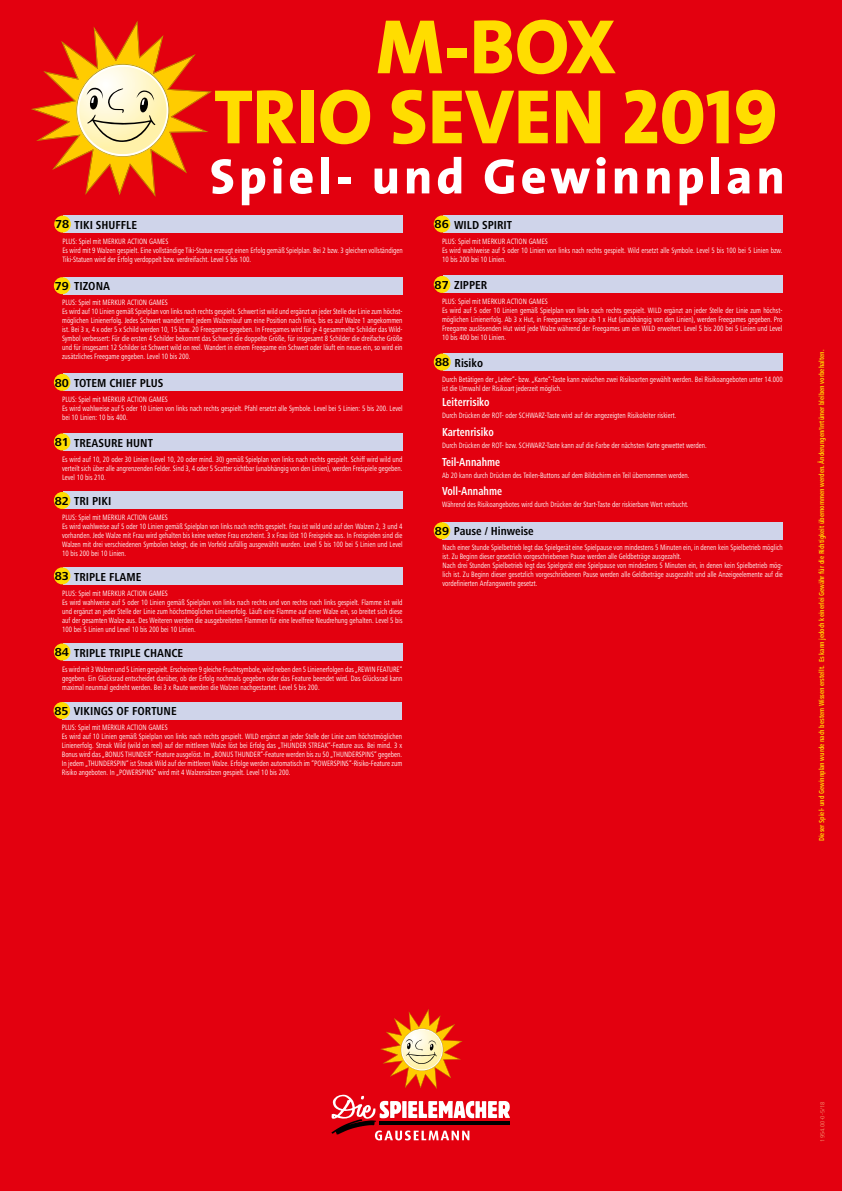
<style>
.page{position:relative;width:842px;height:1191px;background:#e3000f}
.page>*{position:absolute;margin:0;border:0;box-sizing:border-box;transform-origin:0 0}
.t1{font:77.9px/70px "The Sans Extra Bold Caps";color:#fd0;text-align:center}
.t2{font:800 50px "The Sans";letter-spacing:.08em;color:#fff}
.t3{font:700 condensed 12px "Frutiger Next LT";color:#000}
.t4{font:700 condensed 12px "Frutiger Next LT";color:#fff;scale:.9 1}
.t5{font:condensed 8px/9px "Frutiger Next LT";color:#fff;scale:.9 1}
.t6{font:700 condensed 7.5px "Frutiger Next LT";color:#fd0;scale:.9 1}
.t7{font:6px "Frutiger Next LT";color:#f18d6e}
.s1{font-stretch:normal}
</style>
<div class="page">
<div style="left:443px;top:215px;width:339px;height:17px;background:#cfd4ea"></div>
<div style="left:434px;top:215px;width:16px;height:17px;background:#fd0;border-radius:50%"></div>
<div style="left:63px;top:216px;width:340px;height:17px;background:#cfd4ea"></div>
<div style="left:54px;top:216px;width:17px;height:17px;background:#fd0;border-radius:50%"></div>
<div style="left:63px;top:277px;width:340px;height:17px;background:#cfd4ea"></div>
<div style="left:54px;top:277px;width:16px;height:17px;background:#fd0;border-radius:50%"></div>
<div style="left:63px;top:374px;width:340px;height:17px;background:#cfd4ea"></div>
<div style="left:54px;top:374px;width:16px;height:17px;background:#fd0;border-radius:50%"></div>
<div style="left:63px;top:433px;width:340px;height:17px;background:#cfd4ea"></div>
<div style="left:54px;top:433px;width:16px;height:17px;background:#fd0;border-radius:50%"></div>
<div style="left:63px;top:492px;width:340px;height:17px;background:#cfd4ea"></div>
<div style="left:54px;top:492px;width:16px;height:17px;background:#fd0;border-radius:50%"></div>
<div style="left:63px;top:567px;width:340px;height:17px;background:#cfd4ea"></div>
<div style="left:54px;top:567px;width:16px;height:17px;background:#fd0;border-radius:50%"></div>
<div style="left:63px;top:643px;width:340px;height:17px;background:#cfd4ea"></div>
<div style="left:54px;top:643px;width:16px;height:17px;background:#fd0;border-radius:50%"></div>
<div style="left:63px;top:702px;width:339px;height:17px;background:#cfd4ea"></div>
<div style="left:54px;top:702px;width:16px;height:17px;background:#fd0;border-radius:50%"></div>
<div style="left:443px;top:276px;width:339px;height:17px;background:#cfd4ea"></div>
<div style="left:434px;top:276px;width:16px;height:17px;background:#fd0;border-radius:50%"></div>
<div style="left:442px;top:522px;width:341px;height:17px;background:#cfd4ea"></div>
<div style="left:434px;top:522px;width:16px;height:17px;background:#fd0;border-radius:50%"></div>
<div style="left:443px;top:353px;width:340px;height:17px;background:#cfd4ea"></div>
<div style="left:434px;top:353px;width:17px;height:17px;background:#fd0;border-radius:50%"></div>
<svg style="left:31px;top:21px;width:181px;height:176px"></svg>
<svg style="left:331px;top:1009px;width:179px;height:131px"></svg>
<h1 class="t1" style="left:214px;top:10px;width:566px">M-BOX<br>TRIO SEVEN 2019</h1>
<h2 class="t2" style="left:210px;top:134px;width:576px">Spiel- und Gewinnplan</h2>
<h3 class="t3" style="left:55px;top:218px;width:83px"><span class="s1">78</span> TIKI SHUFFLE</h3>
<p class="t5" style="left:63px;top:237px;width:380px">PLUS: Spiel mit MERKUR ACTION GAMES<br>Es wird mit 9 Walzen gespielt. Eine vollständige Tiki-Statue erzeugt einen Erfolg gemäß Spielplan. Bei 2 bzw. 3 gleichen vollständigen<br>Tiki-Statuen wird der Erfolg verdoppelt bzw. verdreifacht. Level 5 bis 100.</p>
<h3 class="t3" style="left:55px;top:280px;width:57px"><span class="s1">79</span> TIZONA</h3>
<p class="t5" style="left:62px;top:298px;width:380px">PLUS: Spiel mit MERKUR ACTION GAMES<br>Es wird auf 10 Linien gemäß Spielplan von links nach rechts gespielt. Schwert ist wild und ergänzt an jeder Stelle der Linie zum höchst&shy;möglichen Linienerfolg. Jedes Schwert wandert mit jedem Walzenlauf um eine Position nach links, bis es auf Walze 1 angekommen ist. Bei 3 x, 4 x oder 5 x Schild werden 10, 15 bzw. 20 Freegames gegeben. In Freegames wird für je 4 gesammelte Schilder das Wild-Symbol verbessert: Für die ersten 4 Schilder bekommt das Schwert die doppelte Größe, für insgesamt 8 Schilder die dreifache Größe und für insgesamt 12 Schilder ist Schwert wild on reel. Wandert in einem Freegame ein Schwert oder läuft ein neues ein, so wird ein zusätzliches Freegame gegeben. Level 10 bis 200.</p>
<h3 class="t3" style="left:55px;top:376px;width:110px"><span class="s1">80</span> TOTEM CHIEF PLUS</h3>
<p class="t5" style="left:62px;top:395px;width:380px">PLUS: Spiel mit MERKUR ACTION GAMES<br>Es wird wahlweise auf 5 oder 10 Linien von links nach rechts gespielt. Pfahl ersetzt alle Symbole. Level bei 5 Linien: 5 bis 200. Level bei 10 Linien: 10 bis 400.</p>
<h3 class="t3" style="left:55px;top:436px;width:100px"><span class="s1">81</span> TREASURE HUNT</h3>
<p class="t5" style="left:62px;top:454px;width:380px;text-align:justify">Es wird auf 10, 20 oder 30 Linien (Level 10, 20 oder mind. 30) gemäß Spielplan von links nach rechts gespielt. Schiff wird wild und verteilt sich über alle angrenzenden Felder. Sind 3, 4 oder 5 Scatter sichtbar (unabhängig von den Linien), werden Freispiele gegeben.<br>Level 10 bis 210.</p>
<h3 class="t3" style="left:55px;top:494px;width:58px"><span class="s1">82</span> TRI PIKI</h3>
<p class="t5" style="left:62px;top:513px;width:380px">PLUS: Spiel mit MERKUR ACTION GAMES<br>Es wird wahlweise auf 5 oder 10 Linien gemäß Spielplan von links nach rechts gespielt. Frau ist wild und auf den Walzen 2, 3 und 4 vorhanden. Jede Walze mit Frau wird gehalten bis keine weitere Frau erscheint. 3 x Frau löst 10 Freispiele aus. In Freispielen sind die Walzen mit drei verschiedenen Symbolen belegt, die im Vorfeld zufällig ausgewählt wurden. Level 5 bis 100 bei 5 Linien und Level 10 bis 200 bei 10 Linien.</p>
<h3 class="t3" style="left:55px;top:570px;width:88px"><span class="s1">83</span> TRIPLE FLAME</h3>
<p class="t5" style="left:62px;top:588px;width:380px">PLUS: Spiel mit MERKUR ACTION GAMES<br>Es wird wahlweise auf 5 oder 10 Linien gemäß Spielplan von links nach rechts und von rechts nach links gespielt. Flamme ist wild und ergänzt an jeder Stelle der Linie zum höchstmöglichen Linienerfolg. Läuft eine Flamme auf einer Walze ein, so breitet sich diese auf der gesamten Walze aus. Des Weiteren werden die ausgebreiteten Flammen für eine levelfreie Neudrehung gehalten. Level 5 bis 100 bei 5 Linien und Level 10 bis 200 bei 10 Linien.</p>
<h3 class="t3" style="left:55px;top:646px;width:130px"><span class="s1">84</span> TRIPLE TRIPLE CHANCE</h3>
<p class="t5" style="left:62px;top:664px;width:380px;text-align:justify">Es wird mit 3 Walzen und 5 Linien gespielt. Erscheinen 9 gleiche Fruchtsymbole, wird neben den 5 Linienerfolgen das „REWIN FEATURE“ gegeben. Ein Glücksrad entscheidet darüber, ob der Erfolg nochmals gegeben oder das Feature beendet wird. Das Glücksrad kann maximal neunmal gedreht werden. Bei 3 x Raute werden die Walzen nachgestartet. Level 5 bis 200.</p>
<h3 class="t3" style="left:54px;top:704px;width:124px"><span class="s1">85</span> VIKINGS OF FORTUNE</h3>
<p class="t5" style="left:62px;top:723px;width:380px">PLUS: Spiel mit MERKUR ACTION GAMES<br>Es wird auf 10 Linien gemäß Spielplan von links nach rechts gespielt. WILD ergänzt an jeder Stelle der Linie zum höchstmöglichen Linienerfolg. Streak Wild (wild on reel) auf der mittleren Walze löst bei Erfolg das „THUNDER STREAK“-Feature aus. Bei mind. 3 x Bonus wird das „BONUS THUNDER“-Feature ausgelöst. Im „BONUS THUNDER“-Feature werden bis zu 50 „THUNDERSPINS“ gegeben.<br>In jedem „THUNDERSPIN“ ist Streak Wild auf der mittleren Walze. Erfolge werden automatisch im “POWERSPINS“-Risiko-Feature zum Risiko angeboten. In „POWERSPINS“ wird mit 4 Walzensätzen gespielt. Level 10 bis 200.</p>
<h3 class="t3" style="left:435px;top:218px;width:79px"><span class="s1">86</span> WILD SPIRIT</h3>
<p class="t5" style="left:442px;top:236px;width:380px">PLUS: Spiel mit MERKUR ACTION GAMES<br>Es wird wahlweise auf 5 oder 10 Linien von links nach rechts gespielt. Wild ersetzt alle Symbole. Level 5 bis 100 bei 5 Linien bzw.<br>10 bis 200 bei 10 Linien.</p>
<h3 class="t3" style="left:435px;top:278px;width:54px"><span class="s1">87</span> ZIPPER</h3>
<p class="t5" style="left:442px;top:297px;width:380px">PLUS: Spiel mit MERKUR ACTION GAMES<br>Es wird auf 5 oder 10 Linien gemäß Spielplan von links nach rechts gespielt. WILD ergänzt an jeder Stelle der Linie zum höchst&shy;möglichen Linienerfolg. Ab 3 x Hut, in Freegames sogar ab 1 x Hut (unabhängig von den Linien), werden Freegames gegeben. Pro Freegame auslösenden Hut wird jede Walze während der Freegames um ein WILD erweitert. Level 5 bis 200 bei 5 Linien und Level 10 bis 400 bei 10 Linien.</p>
<h3 class="t3" style="left:435px;top:356px;width:49px"><span class="s1">88</span> Risiko</h3>
<p class="t5" style="left:442px;top:375px;width:380px">Durch Betätigen der „Leiter“- bzw. „Karte“-Taste kann zwischen zwei Risikoarten gewählt werden. Bei Risikoangeboten unter 14.000 ist die Umwahl der Risikoart jederzeit möglich.</p>
<h3 class="t4" style="left:442px;top:396px;width:54px">Leiterrisiko</h3>
<p class="t5" style="left:442px;top:411px;width:262px">Durch Drücken der ROT- oder SCHWARZ-Taste wird auf der angezeigten Risikoleiter riskiert.</p>
<h3 class="t4" style="left:442px;top:425px;width:59px">Kartenrisiko</h3>
<p class="t5" style="left:442px;top:441px;width:296px">Durch Drücken der ROT- bzw. SCHWARZ-Taste kann auf die Farbe der nächsten Karte gewettet werden.</p>
<h3 class="t4" style="left:442px;top:455px;width:66px">Teil-Annahme</h3>
<p class="t5" style="left:442px;top:470px;width:276px">Ab 20 kann durch Drücken des Teilen-Buttons auf dem Bildschirm ein Teil übernommen werden.</p>
<h3 class="t4" style="left:442px;top:485px;width:68px">Voll-Annahme</h3>
<p class="t5" style="left:442px;top:500px;width:275px">Während des Risikoangebotes wird durch Drücken der Start-Taste der riskierbare Wert verbucht.</p>
<h3 class="t3" style="left:435px;top:525px;width:100px"><span class="s1">89</span> Pause / Hinweise</h3>
<p class="t5" style="left:442px;top:543px;width:380px">Nach einer Stunde Spielbetrieb legt das Spielgerät eine Spielpause von mindestens 5 Minuten ein, in denen kein Spielbetrieb möglich ist. Zu Beginn dieser gesetzlich vorgeschriebenen Pause werden alle Geldbeträge ausgezahlt.<br>Nach drei Stunden Spielbetrieb legt das Spielgerät eine Spielpause von mindestens 5 Minuten ein, in denen kein Spielbetrieb mög&shy;lich ist. Zu Beginn dieser gesetzlich vorgeschriebenen Pause werden alle Geldbeträge ausgezahlt und alle Anzeigeelemente auf die vordefinierten Anfangswerte gesetzt.</p>
<p class="t6" style="left:817px;top:841px;width:547px;rotate:-90deg">Dieser Spiel- und Gewinnplan wurde nach bestem Wissen erstellt. Es kann jedoch keinerlei Gewähr für die Richtigkeit übernommen werden. Änderungen/Irrtümer bleiben vorbehalten.</p>
<p class="t7" style="left:819px;top:1141px;width:41px;rotate:-90deg">1954.00-0-5/18</p>
</div>
